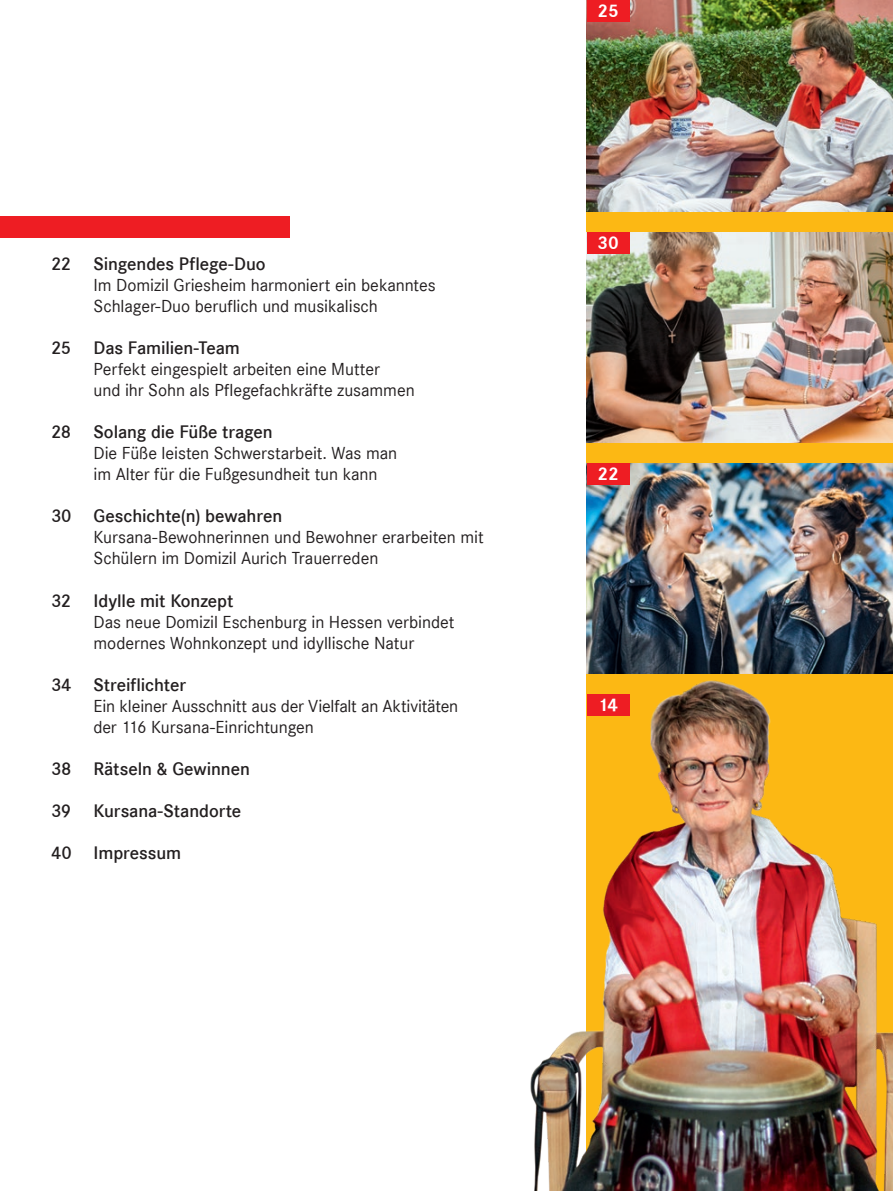
<style>
.page{position:relative;width:893px;height:1191px;background:#fff}
.page>*{position:absolute;margin:0;border:0;box-sizing:border-box;transform-origin:0 0}
.t1{font:600 18.75px "Corporate S";letter-spacing:-.005em;color:#231f20}
.t2{font:700 18.75px "Corporate S";color:#fff}
.t3{font:18px/21px "Corporate S";letter-spacing:-.005em;color:#231f20}
</style>
<div class="page">
<div style="left:0;top:216px;width:289px;height:21px;background:#ee1d23"></div>
<div style="left:587px;top:0;width:306px;height:1191px;background:#fcb814"></div>
<img style="left:587px;top:232px;width:306px;height:210px">
<div style="left:587px;top:232px;width:42px;height:21px;background:#ee1d23"></div>
<img style="left:587px;top:0;width:306px;height:211px">
<div style="left:587px;top:0;width:42px;height:21px;background:#ee1d23"></div>
<img style="left:587px;top:463px;width:306px;height:172px">
<div style="left:587px;top:463px;width:42px;height:21px;background:#ee1d23"></div>
<img style="left:530px;top:635px;width:363px;height:556px">
<p class="t1" style="left:51px;top:253px;width:216px">22 Singendes Pflege-Duo</p>
<p class="t3" style="left:94px;top:274px;width:344px">Im Domizil Griesheim harmoniert ein bekanntes<br>Schlager-Duo beruflich und musikalisch</p>
<p class="t1" style="left:51px;top:337px;width:190px">25 Das Familien-Team</p>
<p class="t3" style="left:94px;top:358px;width:323px">Perfekt eingespielt arbeiten eine Mutter<br>und ihr Sohn als Pflegefachkräfte zusammen</p>
<p class="t1" style="left:51px;top:421px;width:223px">28 Solang die Füße tragen</p>
<p class="t3" style="left:94px;top:442px;width:305px">Die Füße leisten Schwerstarbeit. Was man im Alter für die Fußgesundheit tun kann</p>
<p class="t1" style="left:51px;top:505px;width:233px">30 Geschichte(n) bewahren</p>
<p class="t3" style="left:94px;top:526px;width:392px">Kursana-Bewohnerinnen und Bewohner erarbeiten mit<br>Schülern im Domizil Aurich Trauerreden</p>
<p class="t1" style="left:51px;top:589px;width:184px">32 Idylle mit Konzept</p>
<p class="t3" style="left:94px;top:611px;width:362px">Das neue Domizil Eschenburg in Hessen verbindet modernes Wohnkonzept und idyllische Natur</p>
<p class="t1" style="left:51px;top:674px;width:137px">34 Streiflichter</p>
<p class="t3" style="left:94px;top:696px;width:366px">Ein kleiner Ausschnitt aus der Vielfalt an Aktivitäten der 116 Kursana-Einrichtungen</p>
<p class="t1" style="left:51px;top:758px;width:200px">38 Rätseln &amp; Gewinnen</p>
<p class="t1" style="left:51px;top:800px;width:192px">39 Kursana-Standorte</p>
<p class="t1" style="left:51px;top:842px;width:132px">40 Impressum</p>
<p class="t2" style="left:597px;top:0;width:23px">25</p>
<p class="t2" style="left:597px;top:232px;width:23px">30</p>
<p class="t2" style="left:597px;top:463px;width:23px">22</p>
<p class="t2" style="left:598px;top:694px;width:22px">14</p>
</div>
